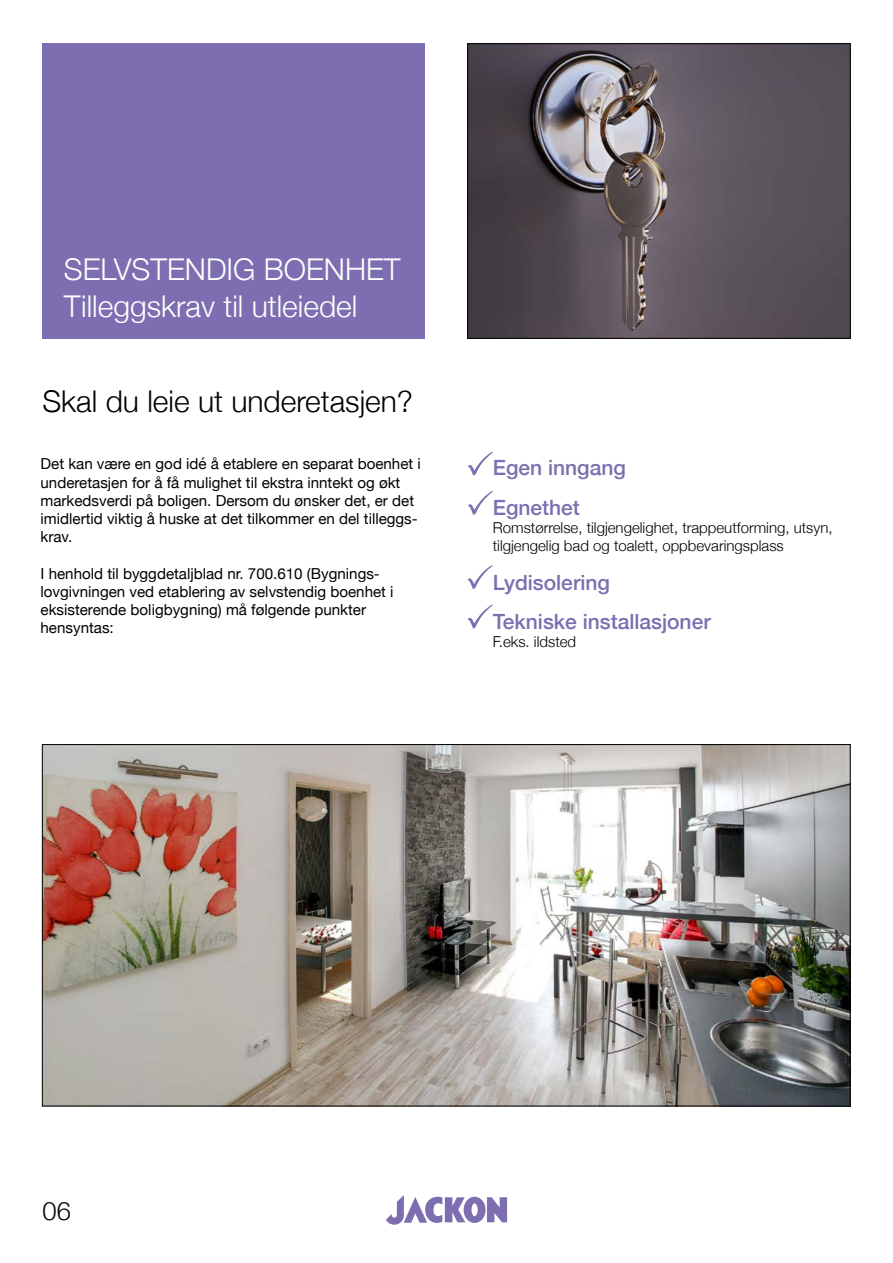
<style>
.page{position:relative;width:893px;height:1263px;background:#fff}
.page>*{position:absolute;margin:0;border:0;box-sizing:border-box;transform-origin:0 0}
.t1{font:300 30px/37.5px "Helvetica Neue";color:#fff}
.t2{font:300 30px "Helvetica Neue";color:#000}
.t3{font:300 25.5px "Helvetica Neue";color:#000}
.t4{font:500 21px/39.3px "Helvetica Neue";color:#7c6eb0}
.t5{font:15.15px/18.1px "Helvetica Neue";color:#000}
.t6{font:300 15px/18px "Helvetica Neue";color:#000}
</style>
<div class="page">
<img style="left:44px;top:746px;width:804px;height:358px">
<div style="left:43px;top:43px;width:382px;height:296px;background:#7c6eb0"></div>
<img style="left:469px;top:45px;width:379px;height:292px">
<div style="left:467px;top:43px;width:383px;height:296px;border:1px solid #000"></div>
<svg style="left:467px;top:565px;width:26px;height:24px"></svg>
<svg style="left:468px;top:452px;width:25px;height:24px"></svg>
<svg style="left:468px;top:491px;width:25px;height:24px"></svg>
<svg style="left:467px;top:604px;width:26px;height:25px"></svg>
<svg style="left:386px;top:1195px;width:121px;height:30px"></svg>
<h1 class="t1" style="left:64px;top:248px;width:338px">SELVSTENDIG BOENHET<br>Tilleggskrav til utleiedel</h1>
<h1 class="t2" style="left:42px;top:377px;width:372px">Skal du leie ut underetasjen?</h1>
<p class="t5" style="left:41px;top:456px;width:382px">Det kan være en god idé å etablere en separat boenhet i underetasjen for å få mulighet til ekstra inntekt og økt markedsverdi på boligen. Dersom du ønsker det, er det imidlertid viktig å huske at det tilkommer en del tilleggs&shy;krav.</p>
<p class="t5" style="left:41px;top:565px;width:354px">I henhold til byggdetaljblad nr. 700.610 (Bygnings&shy;lovgivningen ved etablering av selvstendig boenhet i eksisterende boligbygning) må følgende punkter hensyntas:</p>
<h3 class="t4" style="left:493px;top:447px;width:135px">Egen inngang<br>Egnethet</h3>
<p class="t6" style="left:493px;top:517px;width:341px">Romstørrelse, tilgjengelighet, trappeutforming, utsyn, tilgjengelig bad og toalett, oppbevaringsplass</p>
<h3 class="t4" style="left:493px;top:561px;width:219px">Lydisolering<br>Tekniske installasjoner</h3>
<p class="t6" style="left:493px;top:632px;width:85px">F.eks. ildsted</p>
<h2 class="t3" style="left:43px;top:1190px;width:30px">06</h2>
</div>
